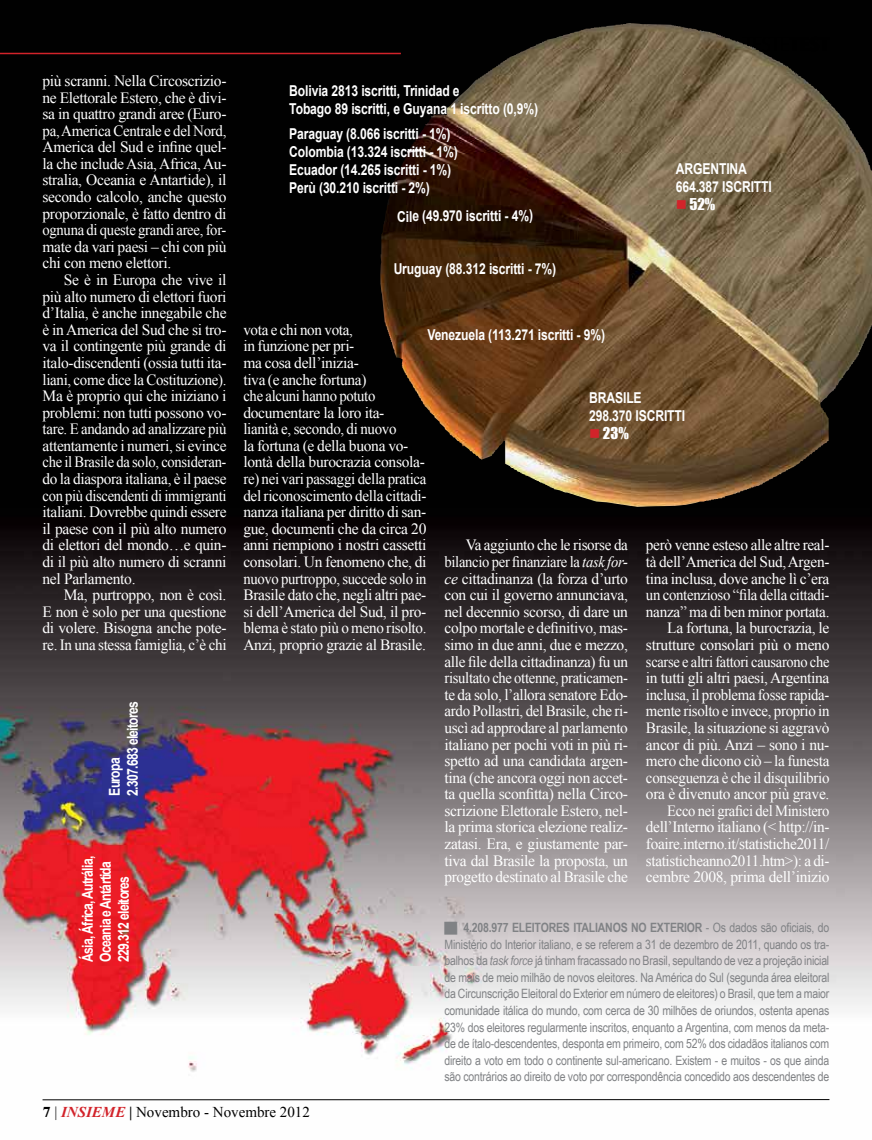
<style>
.page{position:relative;width:872px;height:1140px;background:#fff}
.page>*{position:absolute;margin:0;border:0;box-sizing:border-box;transform-origin:0 0}
.t1{font:15.6px/16.6px "Times New Roman";letter-spacing:-.02em;color:#fff;text-align:justify}
.t2{font:15.6px/16.6px "Times New Roman";letter-spacing:-.02em;color:#fff;scale:.96 1}
.t3{font:700 15px/18px "Arial";letter-spacing:-.01em;color:#fff;scale:.81 1}
.t4{font:700 15px/18px "Arial";letter-spacing:-.06em;color:#fff;scale:.81 1}
.t5{font:15px "Times New Roman";color:#000}
.t6{font:15px "Impact";color:#fff}
.t7{font:12.9px/16.6px "Arial Narrow";letter-spacing:-.015em;color:#808285;text-align:justify}
.t8{font:700 12.9px "Arial Narrow";letter-spacing:-.015em;color:#808285}
.s1{color:#d2232a}
.s2{font-style:italic}
.s3{font-family:"Times";font-weight:700}
.s4{font-weight:700;font-style:italic;color:#d2232a}
.s5{font-weight:700;font-style:italic}
</style>
<div class="page">
<img style="left:0;top:0;width:872px;height:1101px">
<img style="left:379px;top:23px;width:247px;height:307px">
<hr style="left:43px;top:1099px;width:786px;height:1px;background:#000">
<hr style="left:0;top:53px;width:401px;height:1px;background:#d2232a">
<svg style="left:444px;top:921px;width:13px;height:13px"></svg>
<p class="t1" style="left:43px;top:72px;width:185px">più scranni. Nella Circoscrizio&shy;ne Elettorale Estero, che è divi&shy;sa in quattro grandi aree (Euro&shy;pa, America Centrale e del Nord, America del Sud e infine quel&shy;la che include Asia, Africa, Au&shy;stralia, Oceania e Antartide), il secondo calcolo, anche questo proporzionale, è fatto dentro di ognuna di queste grandi aree, for&shy;mate da vari paesi – chi con più chi con meno elettori.</p>
<p class="t1" style="left:43px;top:271px;width:185px;text-indent:21px">Se è in Europa che vive il più alto numero di elettori fuori d’Italia, è anche innegabile che è in America del Sud che si tro&shy;va il contingente più grande di italo-discendenti (ossia tutti ita&shy;liani, come dice la Costituzione).<br>Ma è proprio qui che iniziano i problemi: non tutti possono vo&shy;tare. E andando ad analizzare più attentamente i numeri, si evince che il Brasile da solo, consideran&shy;do la diaspora italiana, è il paese con più discendenti di immigranti italiani. Dovrebbe quindi essere il paese con il più alto numero di elettori del mondo…e quin&shy;di il più alto numero di scranni nel Parlamento.</p>
<p class="t1" style="left:43px;top:586px;width:185px;text-indent:21px">Ma, purtroppo, non è così.<br>E non è solo per una questione di volere. Bisogna anche pote&shy;re. In una stessa famiglia, c’è chi</p>
<p class="t4" style="left:106px;top:795px;width:118px;rotate:-90deg">Europa<br>2.307.683 eleitores</p>
<p class="t4" style="left:79px;top:961px;width:132px;rotate:-90deg">Ásia, África, Autrália,<br>Oceania e Antártida<br>229.312 eleitores</p>
<p class="t3" style="left:289px;top:83px;width:309px">Bolivia 2813 iscritti, Trinidad e<br>Tobago 89 iscritti, e Guyana 1 iscritto (0,9%)</p>
<p class="t3" style="left:289px;top:125px;width:210px">Paraguay (8.066 iscritti - 1%)<br>Colombia (13.324 iscritti - 1%)<br>Ecuador (14.265 iscritti - 1%)<br>Perù (30.210 iscritti - 2%)</p>
<p class="t3" style="left:397px;top:208px;width:169px;rotate:-1deg">Cile (49.970 iscritti - 4%)</p>
<p class="t3" style="left:394px;top:260px;width:202px">Uruguay (88.312 iscritti - 7%)</p>
<p class="t3" style="left:676px;top:160px;width:120px">ARGENTINA<br>664.387 ISCRITTI</p>
<p class="t6" style="left:676px;top:193px;width:41px"><span class="s1">■</span> 52%</p>
<p class="t2" style="left:243px;top:321px;width:192px">vota e chi non vota,<br>in funzione per pri-<br>ma cosa dell’inizia-<br>tiva (e anche fortuna)<br>che alcuni hanno potuto documentare la loro ita-<br>lianità e, secondo, di nuovo<br>la fortuna (e della buona vo&shy;lontà della burocrazia consola&shy;re) nei vari passaggi della pratica del riconoscimento della cittadi&shy;nanza italiana per diritto di san&shy;gue, documenti che da circa 20 anni riempiono i nostri cassetti consolari. Un fenomeno che, di nuovo purtroppo, succede solo in<br>Brasile dato che, negli altri pae&shy;si dell’America del Sud, il pro&shy;blema è stato più o meno risolto.<br>Anzi, proprio grazie al Brasile.</p>
<p class="t3" style="left:427px;top:326px;width:221px">Venezuela (113.271 iscritti - 9%)</p>
<p class="t3" style="left:589px;top:389px;width:120px">BRASILE<br>298.370 ISCRITTI</p>
<p class="t6" style="left:589px;top:422px;width:41px"><span class="s1">■</span> 23%</p>
<p class="t1" style="left:444px;top:536px;width:185px;text-indent:21px">Va aggiunto che le risorse da bilancio per finanziare la <span class="s2">task for&shy;ce</span> cittadinanza (la forza d’urto con cui il governo annunciava, nel decennio scorso, di dare un colpo mortale e definitivo, mas&shy;simo in due anni, due e mezzo, alle file della cittadinanza) fu un risultato che ottenne, praticamen&shy;te da solo, l’allora senatore Edo&shy;ardo Pollastri, del Brasile, che ri&shy;uscì ad approdare al parlamento italiano per pochi voti in più ri&shy;spetto ad una candidata argen&shy;tina (che ancora oggi non accet&shy;ta quella sconfitta) nella Circo&shy;scrizione Elettorale Estero, nel&shy;la prima storica elezione realiz&shy;zatasi. Era, e giustamente par&shy;tiva dal Brasile la proposta, un progetto destinato al Brasile che</p>
<p class="t1" style="left:646px;top:536px;width:185px;text-align:right">però venne esteso alle altre real&shy;tà dell’America del Sud, Argen&shy;tina inclusa, dove anche lì c’era un contenzioso “fila della cittadi&shy;nanza” ma di ben minor portata.<br>La fortuna, la burocrazia, le strutture consolari più o meno scarse e altri fattori causarono che in tutti gli altri paesi, Argentina inclusa, il problema fosse rapida&shy;mente risolto e invece, proprio in Brasile, la situazione si aggravò ancor di più. Anzi – sono i nu&shy;mero che dicono ciò – la funesta conseguenza è che il disquilibrio ora è divenuto ancor più grave.<br>Ecco nei grafici del Ministero dell’Interno italiano (&lt; http://in&shy;foaire.interno.it/statistiche2011/ statisticheanno2011.htm&gt;): a di&shy;cembre 2008, prima dell’inizio</p>
<p class="t7" style="left:444px;top:918px;width:386px;text-indent:261px">- Os dados são oficiais, do Ministério do Interior italiano, e se referem a 31 de dezembro de 2011, quando os tra&shy;balhos da <span class="s2">task force</span> já tinham fracassado no Brasil, sepultando de vez a projeção inicial de mais de meio milhão de novos eleitores. Na América do Sul (segunda área eleitoral da Circunscrição Eleitoral do Exterior em número de eleitores) o Brasil, que tem a maior comunidade itálica do mundo, com cerca de 30 milhões de oriundos, ostenta apenas 23% dos eleitores regularmente inscritos, enquanto a Argentina, com menos da meta&shy;de de ítalo-descendentes, desponta em primeiro, com 52% dos cidadãos italianos com direito a voto em todo o continente sul-americano. Existem - e muitos - os que ainda são contrários ao direito de voto por correspondência concedido aos descendentes de</p>
<p class="t8" style="left:463px;top:917px;width:56px">4.208.977 ELEITORES</p>
<p class="t8" style="left:573px;top:917px;width:98px">ITALIANOS NO EXTERIOR</p>
<p class="t5" style="left:43px;top:1102px;width:268px"><span class="s3">7</span> | <span class="s4">INSIEME</span> <span class="s5">|</span> Novembro - Novembre 2012</p>
</div>
